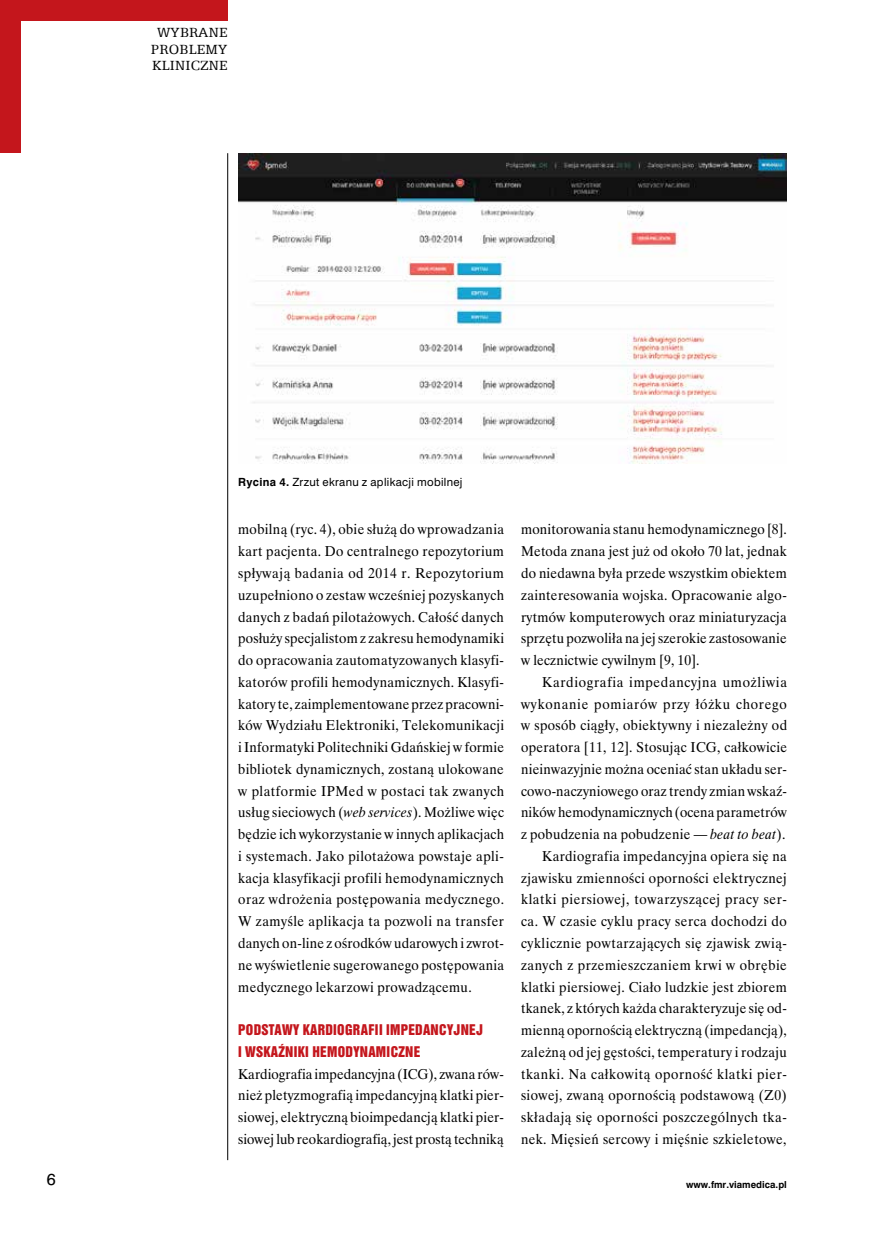
<style>
.page{position:relative;width:872px;height:1234px;background:#fff}
.page>*{position:absolute;margin:0;border:0;box-sizing:border-box;transform-origin:0 0}
.t1{font:15px/16.5px "Egyptian 505 EU";letter-spacing:.015em;color:#000;text-align:center}
.t2{font:15px "Swis 721 PL";color:#000}
.t3{font:14.25px/21.8px "Time Ibis EE";letter-spacing:.025em;color:#000;text-align:justify;scale:.95 1}
.t4{font:13.5px "Swis 921 EU";letter-spacing:.025em;color:#c4161c}
.t5{font:10.5px "Swis 721 PL";letter-spacing:.03em;color:#000}
.t6{font:700 9px "Swis 721 PL";color:#000}
.s1{font-weight:700}
.s2{font-style:italic}
</style>
<div class="page">
<hr style="left:227px;top:153px;width:1px;height:1006px;background:#000">
<div style="left:0;top:0;width:227px;height:21px;background:#c4161c"></div>
<div style="left:0;top:0;width:21px;height:153px;background:#c4161c"></div>
<img style="left:238px;top:153px;width:549px;height:310px">
<p class="t1" style="left:151px;top:24px;width:78px">WYBRANE<br>PROBLEMY<br>KLINICZNE</p>
<p class="t5" style="left:238px;top:474px;width:226px"><span class="s1">Rycina 4.</span> Zrzut ekranu z aplikacji mobilnej</p>
<p class="t3" style="left:238px;top:518px;width:281px">mobilną (ryc. 4), obie służą do wprowadzania kart pacjenta. Do centralnego repozytorium spływają badania od 2014 r. Repozytorium uzupełniono o zestaw wcześniej pozyskanych danych z badań pilotażowych. Całość danych posłuży specjalistom z zakresu hemodynamiki do opracowania zautomatyzowanych klasyfi&shy;katorów profili hemodynamicznych. Klasyfi&shy;katory te, zaimplementowane przez pracowni&shy;ków Wydziału Elektroniki, Telekomunikacji i Informatyki Politechniki Gdańskiej w formie bibliotek dynamicznych, zostaną ulokowane w platformie IPMed w postaci tak zwanych usług sieciowych (<span class="s2">web services</span>). Możliwe więc będzie ich wykorzystanie w innych aplikacjach i systemach. Jako pilotażowa powstaje apli&shy;kacja klasyfikacji profili hemodynamicznych oraz wdrożenia postępowania medycznego.<br>W zamyśle aplikacja ta pozwoli na transfer danych on-line z ośrodków udarowych i zwrot&shy;ne wyświetlenie sugerowanego postępowania medycznego lekarzowi prowadzącemu.</p>
<p class="t4" style="left:238px;top:1020px;width:80px">POD STAWY KARDIO</p>
<p class="t4" style="left:345px;top:1020px;width:50px">GRAFII IMPEDAN</p>
<p class="t4" style="left:439px;top:1020px;width:45px">CYJNEJ</p>
<p class="t4" style="left:238px;top:1042px;width:184px">I WSKAŹNIKI HEMODYNAMICZNE</p>
<p class="t3" style="left:238px;top:1062px;width:281px">Kardiografia impedancyjna (ICG), zwana rów&shy;nież pletyzmografią impedancyjną klatki pier&shy;siowej, elektryczną bioimpedancją klatki pier&shy;siowej lub reokardiografią, jest prostą techniką</p>
<p class="t3" style="left:521px;top:518px;width:281px">monitorowania stanu hemodynamicznego [8].<br>Metoda znana jest już od około 70 lat, jednak do niedawna była przede wszystkim obiektem zainteresowania wojska. Opracowanie algo&shy;rytmów komputerowych oraz miniaturyzacja sprzętu pozwoliła na jej szerokie zastosowanie w lecznictwie cywilnym [9, 10].</p>
<p class="t3" style="left:521px;top:670px;width:281px;text-align:right">Kardiografia impedancyjna umożliwia wykonanie pomiarów przy łóżku chorego w sposób ciągły, obiektywny i niezależny od operatora [11, 12]. Stosując ICG, całkowicie nieinwazyjnie można oceniać stan układu ser&shy;cowo-naczyniowego oraz trendy zmian wskaź&shy;ników hemodynamicznych (ocena parametrów z pobudzenia na pobudzenie — <span class="s2">beat to beat</span>).<br>Kardiografia impedancyjna opiera się na zjawisku zmienności oporności elektrycznej klatki piersiowej, towarzyszącej pracy ser&shy;ca. W czasie cyklu pracy serca dochodzi do cyklicznie powtarzających się zjawisk zwią&shy;zanych z przemieszczaniem krwi w obrębie klatki piersiowej. Ciało ludzkie jest zbiorem tkanek, z których każda charakteryzuje się od&shy;mienną opornością elektryczną (impedancją), zależną od jej gęstości, temperatury i rodzaju tkanki. Na całkowitą oporność klatki pier&shy;siowej, zwaną opornością podstawową (Z0) składają się oporności poszczególnych tka&shy;nek. Mięsień sercowy i mięśnie szkieletowe,</p>
<p class="t2" style="left:47px;top:1169px;width:10px">6</p>
<p class="t6" style="left:686px;top:1178px;width:102px">www.fmr.viamedica.pl</p>
</div>
